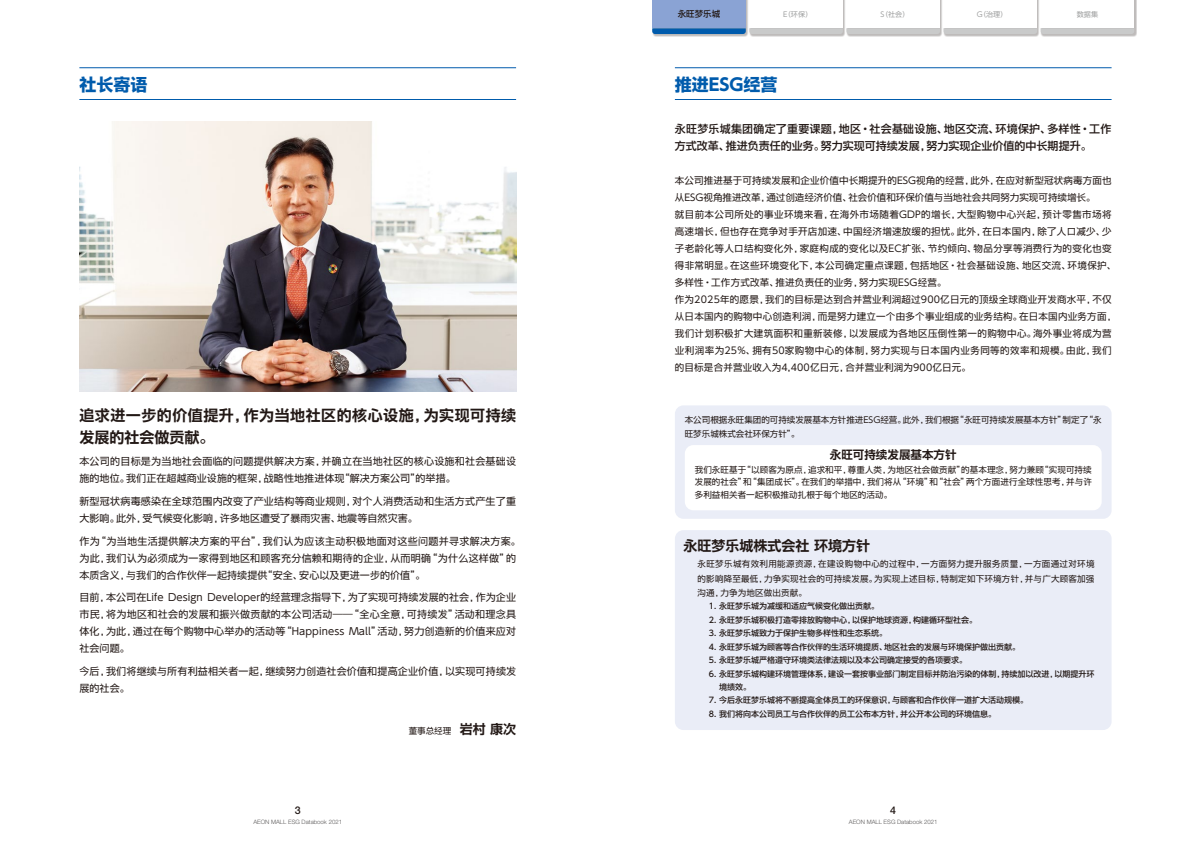
<style>
.page{position:relative;width:1191px;height:842px;background:#fff}
.page>*{position:absolute;margin:0;border:0;box-sizing:border-box;transform-origin:0 0}
.t1{font:700 17px "UD Shin Go SC Gbe";color:#005bac}
.t2{font:15px/21.3px "UD Shin Go SC Gbe De B";letter-spacing:.035em;color:#221815}
.t3{font:14px "UD Shin Go SC Gbe De B";color:#221815}
.t4{font:11.5px "UD Shin Go SC Gbe De B";color:#221815}
.t5{font:500 11px/17px "UD Shin Go SC Gbe";color:#221815}
.t6{font:500 10.6px "Helvetica Neue LT Std";color:#221815}
.t7{font:10px/17px "UD Shin Go SC Gbe";letter-spacing:.02em;color:#221815}
.t8{font:9.5px/17px "UD Shin Go SC Gbe";letter-spacing:.025em;color:#221815}
.t9{font:8.5px/14.2px "UD Shin Go SC Gbe";letter-spacing:.01em;color:#221815;text-align:justify}
.t10{font:500 8.5px "UD Shin Go SC Gbe";color:#221815}
.t11{font:500 8px/13.5px "UD Shin Go SC Gbe";color:#221815}
.t12{font:7.1px "UD Shin Go SC Gbe";color:#9fa0a0}
.t13{font:300 6px "Helvetica Neue LT Std";color:#595757}
.s1{font-family:"UD Shin Go SC Gbe De B";font-size:13px}
</style>
<div class="page">
<img style="left:79px;top:122px;width:437px;height:269px">
<hr style="left:79px;top:67px;width:437px;height:1px;background:#005bac">
<hr style="left:79px;top:99px;width:437px;height:1px;background:#005bac">
<hr style="left:675px;top:67px;width:436px;height:1px;background:#005bac">
<hr style="left:675px;top:99px;width:436px;height:1px;background:#005bac">
<div style="left:675px;top:530px;width:436px;height:200px;background:#eaedf7;border-radius:9px"></div>
<div style="left:675px;top:405px;width:436px;height:114px;background:#eaedf7;border-radius:9px"></div>
<div style="left:685px;top:445px;width:416px;height:65px;background:#fff;border-radius:9px"></div>
<div style="left:652px;top:0;width:96px;height:37px;background:#c0bdbc"></div>
<div style="left:652px;top:0;width:94px;height:28px;background:#8aa3d4"></div>
<div style="left:943px;top:0;width:96px;height:37px;background:#c0bdbc"></div>
<div style="left:943px;top:0;width:94px;height:28px;background:#fff"></div>
<div style="left:1040px;top:0;width:97px;height:37px;background:#c0bdbc"></div>
<div style="left:1040px;top:0;width:94px;height:28px;background:#fff"></div>
<div style="left:846px;top:0;width:96px;height:37px;background:#c0bdbc"></div>
<div style="left:846px;top:0;width:94px;height:28px;background:#fff"></div>
<div style="left:749px;top:0;width:96px;height:37px;background:#c0bdbc"></div>
<div style="left:749px;top:0;width:94px;height:28px;background:#fff"></div>
<svg style="left:652px;top:28px;width:482px;height:6px"></svg>
<p class="t10" style="left:677px;top:9px;width:44px">永旺梦乐城</p>
<p class="t12" style="left:783px;top:10px;width:31px">E（环保）</p>
<p class="t12" style="left:880px;top:10px;width:30px">S（社会）</p>
<p class="t12" style="left:976px;top:10px;width:32px">G（治理）</p>
<p class="t12" style="left:1076px;top:10px;width:23px">数据集</p>
<h1 class="t1" style="left:79px;top:74px;width:69px">社长寄语</h1>
<h1 class="t1" style="left:675px;top:74px;width:104px">推进ESG经营</h1>
<p class="t5" style="left:675px;top:121px;width:438px">永旺梦乐城集团确定了重要课题，地区・社会基础设施、地区交流、环境保护、多样性・工作方式改革、推进负责任的业务。努力实现可持续发展，努力实现企业价值的中长期提升。</p>
<p class="t8" style="left:675px;top:172px;width:443px">本公司推进基于可持续发展和企业价值中长期提升的ESG视角的经营，此外，在应对新型冠状病毒方面也从ESG视角推进改革，通过创造经济价值、社会价值和环保价值与当地社会共同努力实现可持续增长。<br>就目前本公司所处的事业环境来看，在海外市场随着GDP的增长，大型购物中心兴起，预计零售市场将高速增长，但也存在竞争对手开店加速、中国经济增速放缓的担忧。此外，在日本国内，除了人口减少、少子老龄化等人口结构变化外，家庭构成的变化以及EC扩张、节约倾向、物品分享等消费行为的变化也变得非常明显。在这些环境变化下，本公司确定重点课题，包括地区・社会基础设施、地区交流、环境保护、多样性・工作方式改革、推进负责任的业务，努力实现ESG经营。<br>作为2025年的愿景，我们的目标是达到合并营业利润超过900亿日元的顶级全球商业开发商水平，不仅从日本国内的购物中心创造利润，而是努力建立一个由多个事业组成的业务结构。在日本国内业务方面，我们计划积极扩大建筑面积和重新装修，以发展成为各地区压倒性第一的购物中心。海外事业将成为营业利润率为25%、拥有50家购物中心的体制，努力实现与日本国内业务同等的效率和规模。由此，我们的目标是合并营业收入为4,400亿日元，合并营业利润为900亿日元。</p>
<h2 class="t2" style="left:79px;top:405px;width:438px">追求进一步的价值提升，作为当地社区的核心设施，为实现可持续发展的社会做贡献。</h2>
<p class="t7" style="left:79px;top:453px;width:438px">本公司的目标是为当地社会面临的问题提供解决方案，并确立在当地社区的核心设施和社会基础设施的地位。我们正在超越商业设施的框架，战略性地推进体现“解决方案公司”的举措。</p>
<p class="t7" style="left:79px;top:493px;width:438px">新型冠状病毒感染在全球范围内改变了产业结构等商业规则，对个人消费活动和生活方式产生了重大影响。此外，受气候变化影响，许多地区遭受了暴雨灾害、地震等自然灾害。</p>
<p class="t7" style="left:79px;top:532px;width:443px">作为“为当地生活提供解决方案的平台”，我们认为应该主动积极地面对这些问题并寻求解决方案。为此，我们认为必须成为一家得到地区和顾客充分信赖和期待的企业，从而明确“为什么这样做”的本质含义，与我们的合作伙伴一起持续提供“安全、安心以及更进一步的价值”。</p>
<p class="t7" style="left:79px;top:589px;width:438px;text-align:justify">目前，本公司在Life Design Developer的经营理念指导下，为了实现可持续发展的社会，作为企业市民，将为地区和社会的发展和振兴做贡献的本公司活动——“全心全意，可持续发”活动和理念具体化，为此，通过在每个购物中心举办的活动等“Happiness Mall”活动，努力创造新的价值来应对社会问题。</p>
<p class="t7" style="left:79px;top:663px;width:438px">今后，我们将继续与所有利益相关者一起，继续努力创造社会价值和提高企业价值，以实现可持续发展的社会。</p>
<p class="t9" style="left:409px;top:724px;width:109px">董事总经理　<span class="s1">岩村 康次</span></p>
<p class="t6" style="left:295px;top:804px;width:7px">3</p>
<p class="t13" style="left:253px;top:818px;width:90px">AEON MALL ESG Databook 2021</p>
<p class="t9" style="left:685px;top:413px;width:418px">本公司根据永旺集团的可持续发展基本方针推进ESG经营。此外，我们根据“永旺可持续发展基本方针”制定了“永旺梦乐城株式会社环保方针”。</p>
<p class="t4" style="left:830px;top:448px;width:128px">永旺可持续发展基本方针</p>
<p class="t9" style="left:694px;top:463px;width:398px;line-height:12.8px">我们永旺基于“以顾客为原点，追求和平，尊重人类，为地区社会做贡献”的基本理念，努力兼顾“实现可持续发展的社会”和“集团成长”。在我们的举措中，我们将从“环境”和“社会”两个方面进行全球性思考，并与许多利益相关者一起积极推动扎根于每个地区的活动。</p>
<h3 class="t3" style="left:683px;top:537px;width:188px">永旺梦乐城株式会社 环境方针</h3>
<p class="t9" style="left:697px;top:557px;width:398px">永旺梦乐城有效利用能源资源，在建设购物中心的过程中，一方面努力提升服务质量，一方面通过对环境的影响降至最低，力争实现社会的可持续发展。为实现上述目标，特制定如下环境方针，并与广大顾客加强沟通，力争为地区做出贡献。</p>
<p class="t11" style="left:709px;top:599px;width:172px">1. 永旺梦乐城为减缓和适应气候变化做出贡献。</p>
<p class="t11" style="left:709px;top:613px;width:270px">2. 永旺梦乐城积极打造零排放购物中心，以保护地球资源，构建循环型社会。</p>
<p class="t11" style="left:709px;top:626px;width:180px">3. 永旺梦乐城致力于保护生物多样性和生态系统。</p>
<p class="t11" style="left:709px;top:640px;width:313px">4. 永旺梦乐城为顾客等合作伙伴的生活环境提质、地区社会的发展与环境保护做出贡献。</p>
<p class="t11" style="left:709px;top:653px;width:260px">5. 永旺梦乐城严格遵守环境类法律法规以及本公司确定接受的各项要求。</p>
<p class="t11" style="left:719px;top:667px;width:377px;text-indent:-10px">6. 永旺梦乐城构建环境管理体系，建设一套按事业部门制定目标并防治污染的体制，持续加以改进，以期提升环境绩效。</p>
<p class="t11" style="left:709px;top:694px;width:321px">7. 今后永旺梦乐城将不断提高全体员工的环保意识，与顾客和合作伙伴一道扩大活动规模。</p>
<p class="t11" style="left:709px;top:707px;width:289px">8. 我们将向本公司员工与合作伙伴的员工公布本方针，并公开本公司的环境信息。</p>
<p class="t6" style="left:890px;top:804px;width:7px">4</p>
<p class="t13" style="left:849px;top:818px;width:90px">AEON MALL ESG Databook 2021</p>
</div>
